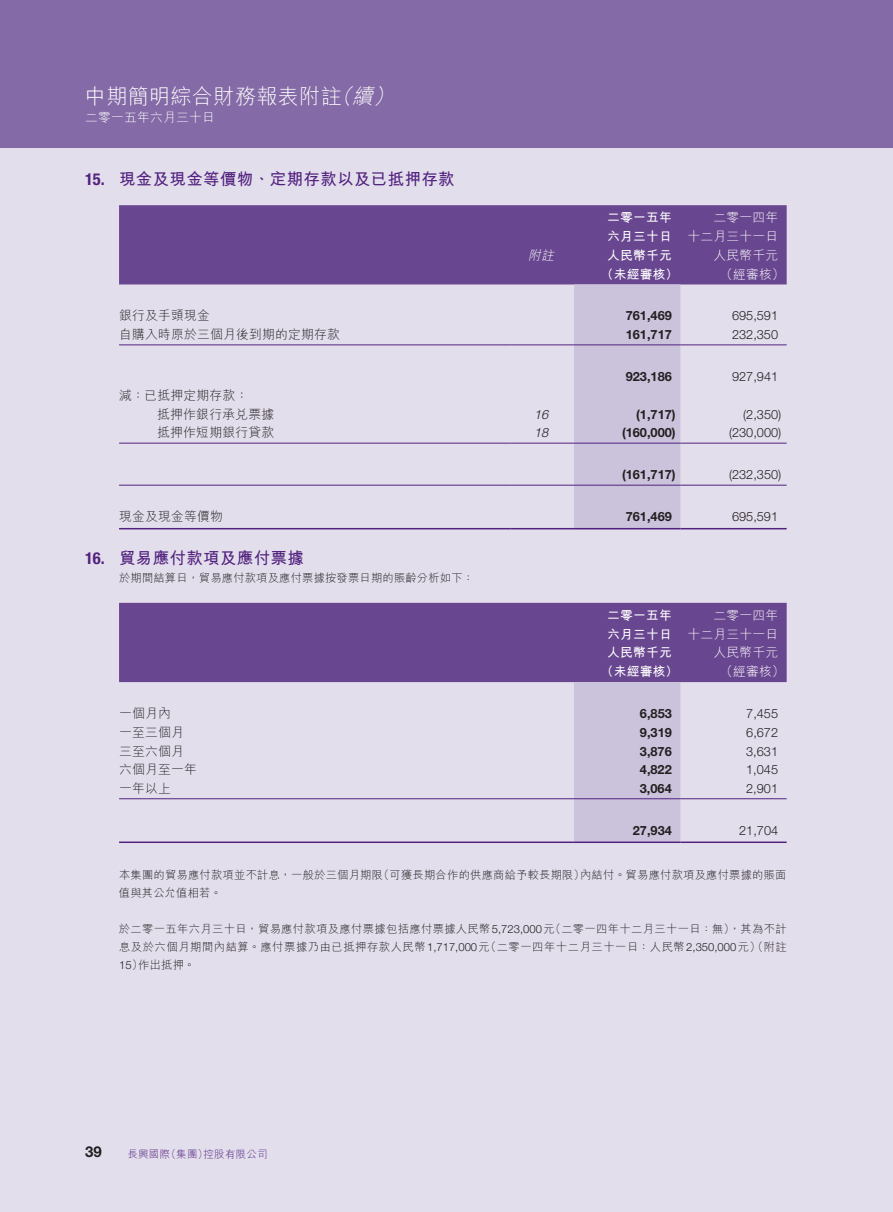
<style>
.page{position:relative;width:893px;height:1212px;background:#fff}
.page>*{position:absolute;margin:0;border:0;box-sizing:border-box;transform-origin:0 0}
.t1{font:300 21px "M Hei HK";letter-spacing:.02em;color:#fff}
.t2{font:italic 300 21px "M Hei HK";color:#fff}
.t3{font:700 16.5px "M Hei HK";letter-spacing:.02em;color:#52227f}
.t4{font:700 condensed 16.5px "Helvetica Neue LT Std";color:#52227f}
.t5{font:700 15px "Helvetica Neue LT Std";color:#231f20}
.t6{font:300 12.75px "Helvetica Neue LT Std";color:#231f20}
.t7{font:700 12.75px "Helvetica Neue LT Std";color:#231f20}
.t8{font:300 12.75px "M Hei HK";letter-spacing:.02em;color:#231f20}
.t9{font:300 12.75px "M Hei HK";letter-spacing:.02em;color:#fff}
.t10{font:700 12.75px "M Hei HK";letter-spacing:.02em;color:#fff}
.t11{font:italic 300 12.75px "Helvetica Neue LT Std";color:#231f20}
.t12{font:italic 300 12.75px "M Hei HK";color:#fff}
.t13{font:300 11.25px/18px "M Hei HK";letter-spacing:.025em;color:#231f20}
.t14{font:300 11.25px "M Hei HK";letter-spacing:.055em;color:#231f20}
.t15{font:300 11.25px "Helvetica Neue LT Std";color:#231f20}
.t16{font:300 10.5px "M Hei HK";letter-spacing:.02em;color:#52227f}
.s1{font-family:"Helvetica Neue LT Std"}
.s2{font-family:"M Hei HK"}
</style>
<div class="page">
<div style="left:0;top:0;width:893px;height:170px;background:#846aa6"></div>
<div style="left:0;top:149px;width:893px;height:1063px;background:#e3deec"></div>
<div style="left:119px;top:205px;width:668px;height:79px;background:#694790"></div>
<div style="left:574px;top:284px;width:106px;height:244px;background:#cbc2dc"></div>
<hr style="left:119px;top:344px;width:391px;height:1px;background:#52227f">
<hr style="left:510px;top:344px;width:64px;height:1px;background:#52227f">
<hr style="left:574px;top:344px;width:106px;height:1px;background:#52227f">
<hr style="left:680px;top:344px;width:107px;height:1px;background:#52227f">
<hr style="left:119px;top:443px;width:391px;height:1px;background:#52227f">
<hr style="left:510px;top:443px;width:64px;height:1px;background:#52227f">
<hr style="left:574px;top:443px;width:106px;height:1px;background:#52227f">
<hr style="left:680px;top:443px;width:107px;height:1px;background:#52227f">
<hr style="left:119px;top:485px;width:391px;height:1px;background:#52227f">
<hr style="left:510px;top:485px;width:64px;height:1px;background:#52227f">
<hr style="left:574px;top:485px;width:106px;height:1px;background:#52227f">
<hr style="left:680px;top:485px;width:107px;height:1px;background:#52227f">
<hr style="left:119px;top:528px;width:391px;height:1px;background:#52227f">
<hr style="left:510px;top:528px;width:64px;height:1px;background:#52227f">
<hr style="left:574px;top:528px;width:106px;height:1px;background:#52227f">
<hr style="left:680px;top:528px;width:107px;height:1px;background:#52227f">
<div style="left:119px;top:603px;width:668px;height:79px;background:#694790"></div>
<div style="left:574px;top:682px;width:106px;height:159px;background:#cbc2dc"></div>
<hr style="left:119px;top:798px;width:455px;height:1px;background:#52227f">
<hr style="left:574px;top:798px;width:106px;height:1px;background:#52227f">
<hr style="left:680px;top:798px;width:107px;height:1px;background:#52227f">
<hr style="left:119px;top:841px;width:455px;height:2px;background:#52227f">
<hr style="left:574px;top:841px;width:106px;height:2px;background:#52227f">
<hr style="left:680px;top:841px;width:107px;height:2px;background:#52227f">
<h1 class="t2" style="left:352px;top:85px;width:27px">續</h1>
<h1 class="t2" style="left:331px;top:85px;width:27px">（</h1>
<h1 class="t2" style="left:373px;top:85px;width:27px">(</h1>
<h1 class="t1" style="left:85px;top:85px;width:258px">中期簡明綜合財務報表附註</h1>
<p class="t9" style="left:85px;top:111px;width:131px">二零一五年六月三十日</p>
<h2 class="t4" style="left:85px;top:169px;width:21px">15.</h2>
<h2 class="t4" style="left:85px;top:548px;width:21px">16.</h2>
<h2 class="t3" style="left:119px;top:167px;width:337px">現金及現金等價物、定期存款以及已抵押存款</h2>
<p class="t10" style="left:607px;top:208px;width:66px">二零一五年</p>
<p class="t9" style="left:713px;top:211px;width:66px">二零一四年</p>
<p class="t10" style="left:607px;top:227px;width:66px">六月三十日</p>
<p class="t9" style="left:687px;top:230px;width:92px">十二月三十一日</p>
<p class="t12" style="left:528px;top:249px;width:30px">附註</p>
<p class="t10" style="left:607px;top:246px;width:66px">人民幣千元</p>
<p class="t9" style="left:713px;top:249px;width:66px">人民幣千元</p>
<p class="t10" style="left:601px;top:265px;width:79px">（未經審核）</p>
<p class="t9" style="left:720px;top:267px;width:66px">（經審核(</p>
<p class="t8" style="left:119px;top:309px;width:92px">銀行及手頭現金</p>
<p class="t7" style="left:626px;top:308px;width:48px">761,469</p>
<p class="t6" style="left:732px;top:308px;width:48px">695,591</p>
<p class="t8" style="left:119px;top:328px;width:222px">自購入時原於三個月後到期的定期存款</p>
<p class="t7" style="left:626px;top:327px;width:48px">161,717</p>
<p class="t6" style="left:732px;top:327px;width:48px">232,350</p>
<p class="t7" style="left:626px;top:369px;width:48px">923,186</p>
<p class="t6" style="left:732px;top:369px;width:48px">927,941</p>
<p class="t8" style="left:119px;top:389px;width:131px">減：已抵押定期存款：</p>
<p class="t8" style="left:157px;top:407px;width:118px">抵押作銀行承兌票據</p>
<p class="t11" style="left:534px;top:406px;width:19px">16</p>
<p class="t7" style="left:636px;top:406px;width:41px">)1,717(</p>
<p class="t6" style="left:743px;top:406px;width:40px">)2,350(</p>
<p class="t8" style="left:157px;top:426px;width:118px">抵押作短期銀行貸款</p>
<p class="t11" style="left:534px;top:425px;width:19px">18</p>
<p class="t7" style="left:622px;top:425px;width:55px">)160,000(</p>
<p class="t6" style="left:729px;top:425px;width:54px">)230,000(</p>
<p class="t7" style="left:622px;top:467px;width:55px">)161,717(</p>
<p class="t6" style="left:729px;top:467px;width:54px">)232,350(</p>
<p class="t8" style="left:119px;top:510px;width:105px">現金及現金等價物</p>
<h2 class="t3" style="left:119px;top:546px;width:186px">貿易應付款項及應付票據</h2>
<p class="t7" style="left:626px;top:509px;width:48px">761,469</p>
<p class="t6" style="left:732px;top:509px;width:48px">695,591</p>
<p class="t13" style="left:119px;top:569px;width:356px">於期間結算日，貿易應付款項及應付票據按發票日期的賬齡分析如下：</p>
<p class="t10" style="left:607px;top:606px;width:66px">二零一五年</p>
<p class="t9" style="left:713px;top:609px;width:66px">二零一四年</p>
<p class="t10" style="left:607px;top:625px;width:66px">六月三十日</p>
<p class="t9" style="left:687px;top:627px;width:92px">十二月三十一日</p>
<p class="t10" style="left:607px;top:643px;width:66px">人民幣千元</p>
<p class="t9" style="left:713px;top:646px;width:66px">人民幣千元</p>
<p class="t10" style="left:601px;top:662px;width:79px">（未經審核）</p>
<p class="t9" style="left:720px;top:665px;width:66px">（經審核(</p>
<p class="t8" style="left:119px;top:707px;width:53px">一個月內</p>
<p class="t7" style="left:640px;top:705px;width:33px">6,853</p>
<p class="t6" style="left:746px;top:706px;width:33px">7,455</p>
<p class="t8" style="left:119px;top:725px;width:66px">一至三個月</p>
<p class="t7" style="left:640px;top:724px;width:33px">9,319</p>
<p class="t6" style="left:746px;top:724px;width:33px">6,672</p>
<p class="t8" style="left:119px;top:744px;width:66px">三至六個月</p>
<p class="t7" style="left:640px;top:743px;width:33px">3,876</p>
<p class="t6" style="left:746px;top:743px;width:33px">3,631</p>
<p class="t8" style="left:119px;top:763px;width:79px">六個月至一年</p>
<p class="t7" style="left:640px;top:762px;width:33px">4,822</p>
<p class="t6" style="left:746px;top:762px;width:33px">1,045</p>
<p class="t8" style="left:119px;top:782px;width:53px">一年以上</p>
<p class="t7" style="left:640px;top:780px;width:33px">3,064</p>
<p class="t6" style="left:746px;top:781px;width:33px">2,901</p>
<p class="t7" style="left:633px;top:822px;width:40px">27,934</p>
<p class="t13" style="left:580px;top:865px;width:208px">內結付。貿易應付款項及應付票據的賬面</p>
<p class="t6" style="left:739px;top:823px;width:40px">21,704</p>
<p class="t13" style="left:119px;top:865px;width:266px">本集團的貿易應付款項並不計息，一般於三個月期限值與其公允值相若。</p>
<p class="t13" style="left:119px;top:919px;width:669px">於二零一五年六月三十日，貿易應付款項及應付票據包括應付票據人民幣<span class="s1">5,723,000</span> （元二零一四年十二月三十一日：無，）其為不計</p>
<p class="t14" style="left:119px;top:941px;width:669px">息及於六個月期間內結算。應付票據乃由已抵押存款人民幣<span class="s1">1,717,000</span> （元 二零一四年十二月三十一日：人民幣<span class="s1">2,350,000</span>元）（附註</p>
<p class="t13" style="left:138px;top:955px;width:58px">作出抵押。</p>
<p class="t13" style="left:378px;top:865px;width:208px">（可獲長期合作的供應商給予較長期限）</p>
<p class="t15" style="left:119px;top:958px;width:25px">15<span class="s2">）</span></p>
<h3 class="t5" style="left:85px;top:1142px;width:18px">39</h3>
<p class="t16" style="left:166px;top:1148px;width:44px">（集團）</p>
<p class="t16" style="left:204px;top:1148px;width:66px">控股有限公司</p>
<p class="t16" style="left:128px;top:1148px;width:44px">長興國際</p>
</div>
